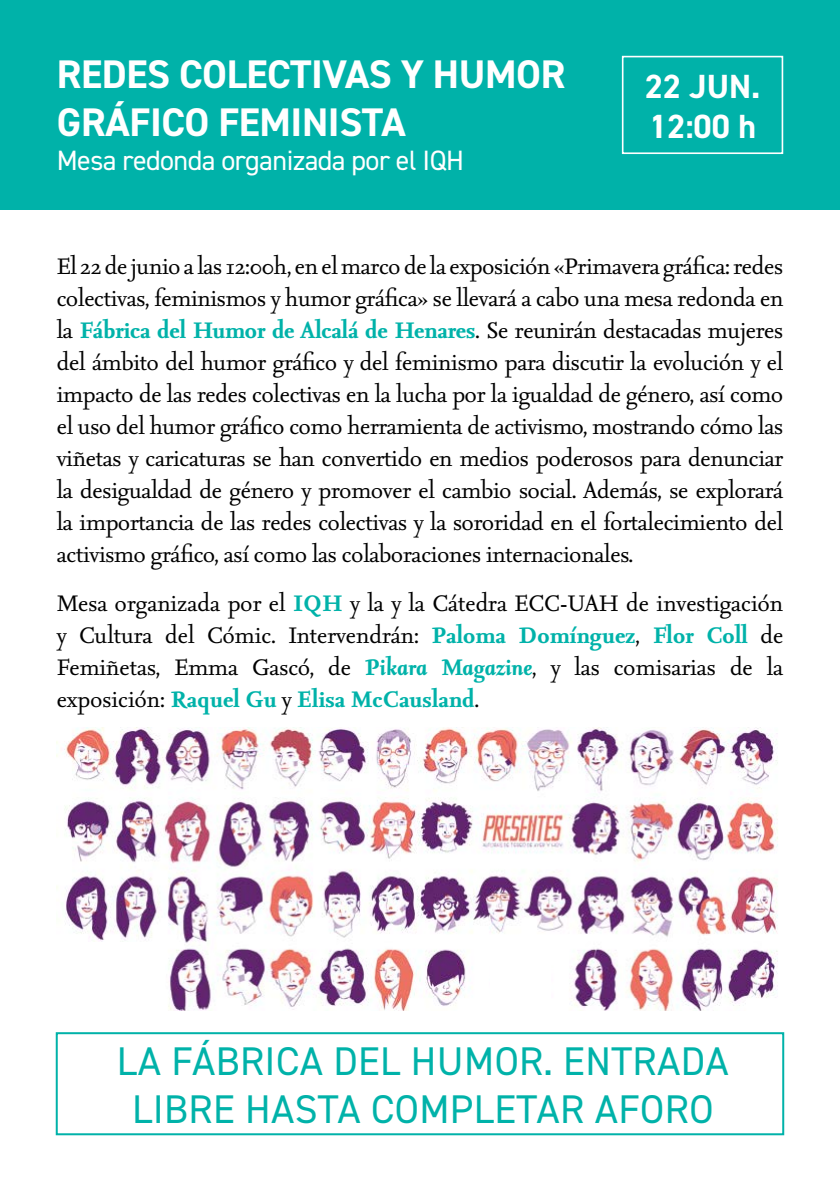
<style>
.page{position:relative;width:840px;height:1191px;background:#fff}
.page>*{position:absolute;margin:0;border:0;box-sizing:border-box;transform-origin:0 0}
.t1{font:40px/48.2px "DIN2014";letter-spacing:.01em;color:#00b2a9;text-align:center}
.t2{font:700 40px/48px "DIN2014";letter-spacing:-.01em;color:#fff}
.t3{font:700 33.6px/40.4px "DIN2014";color:#fff}
.t4{font:28px "DIN2014";letter-spacing:-.02em;color:#fff}
.t5{font:27px/32px "Seria Pro";letter-spacing:-.005em;color:#000;text-align:justify}
.s1{font-weight:700;color:#00b2a9}
.s2{font-weight:700;font-style:italic;color:#00b2a9}
</style>
<div class="page">
<div style="left:0;top:0;width:839px;height:210px;background:#00b2a9"></div>
<div style="left:621px;top:56px;width:161px;height:98px;border:2px solid #fff"></div>
<div style="left:56px;top:1032px;width:727px;height:103px;border:2px solid #00b2a9"></div>
<img style="left:57px;top:727px;width:721px;height:284px">
<div style="left:56px;top:942px;width:109px;height:63px;background:#fff"></div>
<div style="left:490px;top:937px;width:60px;height:63px;background:#fff"></div>
<h1 class="t2" style="left:57px;top:50px;width:509px">REDES COLECTIVAS Y HUMOR<br>GRÁFICO FEMINISTA</h1>
<p class="t4" style="left:57px;top:142px;width:408px">Mesa redonda organizada por el IQH</p>
<p class="t3" style="left:644px;top:66px;width:117px">22 JUN.<br>12:00 h</p>
<p class="t5" style="left:57px;top:249px;width:727px">El 22 de junio a las 12:00h, en el marco de la exposición «Primavera gráfica: redes colectivas, feminismos y humor gráfica» se llevará a cabo una mesa redonda en la <span class="s1">Fábrica del Humor de Alcalá de Henares</span>. Se reunirán destacadas mujeres del ámbito del humor gráfico y del feminismo para discutir la evolución y el impacto de las redes colectivas en la lucha por la igualdad de género, así como el uso del humor gráfico como herramienta de activismo, mostrando cómo las viñetas y caricaturas se han convertido en medios poderosos para denunciar la desigualdad de género y promover el cambio social. Además, se explorará la importancia de las redes colectivas y la sororidad en el fortalecimiento del activismo gráfico, así como las colaboraciones internacionales.</p>
<p class="t5" style="left:57px;top:586px;width:727px">Mesa organizada por el <span class="s1">IQH</span> y la y la Cátedra ECC-UAH de investigación y Cultura del Cómic. Intervendrán: <span class="s1">Paloma Domínguez</span>, <span class="s1">Flor Coll</span> de Femiñetas, Emma Gascó, de <span class="s2">Pikara Magazine</span>, y las comisarias de la exposición: <span class="s1">Raquel Gu</span> y <span class="s1">Elisa McCausland</span>.</p>
<h1 class="t1" style="left:117px;top:1036px;width:613px">LA FÁBRICA DEL HUMOR. ENTRADA<br>LIBRE HASTA COMPLETAR AFORO</h1>
</div>
